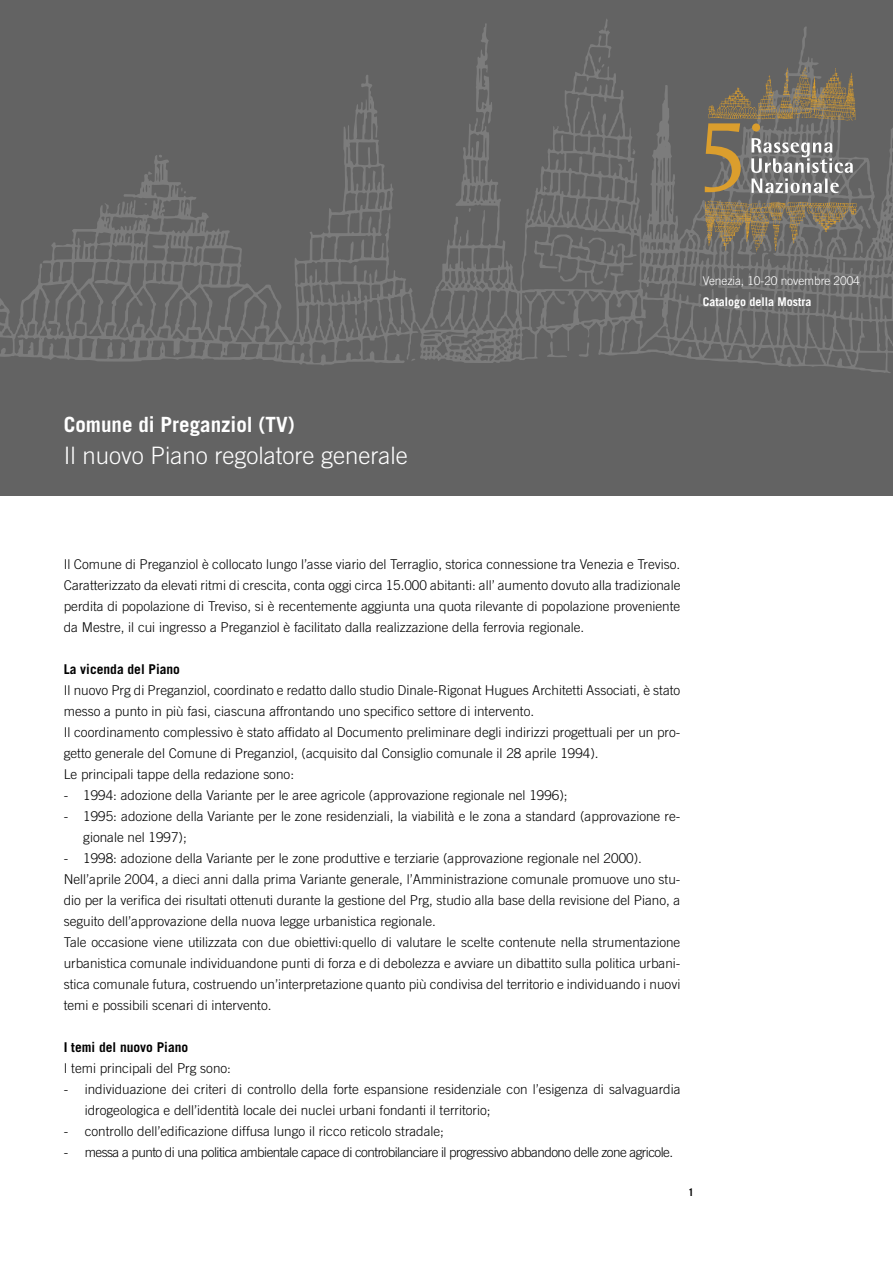
<style>
.page{position:relative;width:893px;height:1263px;background:#fff}
.page>*{position:absolute;margin:0;border:0;box-sizing:border-box;transform-origin:0 0}
.t1{font:300 24px "Trade Gothic";color:#fff}
.t2{font:700 21px "Trade Gothic";color:#fff}
.t3{font:300 13.5px/21px "Trade Gothic";color:#000}
.t4{font:300 13.5px "Trade Gothic";letter-spacing:-.04em;color:#000}
.t5{font:700 13.5px "Trade Gothic";color:#000}
.t6{font:300 12px "Trade Gothic";letter-spacing:-.01em;color:#fff}
.t7{font:700 12px "Trade Gothic";color:#fff}
.t8{font:700 10.5px "Trade Gothic";color:#000}
</style>
<div class="page">
<div style="left:0;top:0;width:893px;height:495px;background:#636363"></div>
<svg style="left:0;top:19px;width:893px;height:354px"></svg>
<svg style="left:705px;top:201px;width:152px;height:51px"></svg>
<svg style="left:705px;top:67px;width:150px;height:126px"></svg>
<div style="left:752px;top:123px;width:8px;height:8px;background:#db9e2d;border-radius:50%"></div>
<p class="t6" style="left:703px;top:274px;width:159px">Venezia, 10-20 novembre 2004</p>
<p class="t7" style="left:703px;top:294px;width:110px">Catalogo della Mostra</p>
<h2 class="t2" style="left:64px;top:412px;width:233px">Comune di Preganziol (TV)</h2>
<h1 class="t1" style="left:64px;top:441px;width:346px">Il nuovo Piano regolatore generale</h1>
<p class="t3" style="left:64px;top:553px;width:618px;text-align:justify">Il Comune di Preganziol è collocato lungo l’asse viario del Terraglio, storica connessione tra Venezia e Treviso.<br>Caratterizzato da elevati ritmi di crescita, conta oggi circa 15.000 abitanti: all’ aumento dovuto alla tradizionale perdita di popolazione di Treviso, si è recentemente aggiunta una quota rilevante di popolazione proveniente da Mestre, il cui ingresso a Preganziol è facilitato dalla realizzazione della ferrovia regionale.</p>
<p class="t5" style="left:64px;top:660px;width:118px">La vicenda del Piano</p>
<p class="t3" style="left:64px;top:679px;width:618px">Il nuovo Prg di Preganziol, coordinato e redatto dallo studio Dinale-Rigonat Hugues Architetti Associati, è stato messo a punto in più fasi, ciascuna affrontando uno specifico settore di intervento.<br>Il coordinamento complessivo è stato affidato al Documento preliminare degli indirizzi progettuali per un pro&shy;getto generale del Comune di Preganziol, (acquisito dal Consiglio comunale il 28 aprile 1994).<br>Le principali tappe della redazione sono:</p>
<p class="t3" style="left:64px;top:784px;width:505px">- 1994: adozione della Variante per le aree agricole (approvazione regionale nel 1996);</p>
<p class="t3" style="left:83px;top:805px;width:599px;text-indent:-20px">- 1995: adozione della Variante per le zone residenziali, la viabilità e le zona a standard (approvazione re&shy;gionale nel 1997);</p>
<p class="t3" style="left:64px;top:847px;width:618px">- 1998: adozione della Variante per le zone produttive e terziarie (approvazione regionale nel 2000).<br>Nell’aprile 2004, a dieci anni dalla prima Variante generale, l’Amministrazione comunale promuove uno stu&shy;dio per la verifica dei risultati ottenuti durante la gestione del Prg, studio alla base della revisione del Piano, a seguito dell’approvazione della nuova legge urbanistica regionale.<br>Tale occasione viene utilizzata con due obiettivi:quello di valutare le scelte contenute nella strumentazione urbanistica comunale individuandone punti di forza e di debolezza e avviare un dibattito sulla politica urbani&shy;stica comunale futura, costruendo un’interpretazione quanto più condivisa del territorio e individuando i nuovi temi e possibili scenari di intervento.</p>
<p class="t5" style="left:64px;top:1038px;width:126px">I temi del nuovo Piano</p>
<p class="t3" style="left:64px;top:1057px;width:169px">I temi principali del Prg sono:</p>
<p class="t3" style="left:85px;top:1078px;width:597px;text-indent:-21px">- individuazione dei criteri di controllo della forte espansione residenziale con l’esigenza di salvaguardia idrogeologica e dell’identità locale dei nuclei urbani fondanti il territorio;</p>
<p class="t3" style="left:64px;top:1120px;width:382px">- controllo dell’edificazione diffusa lungo il ricco reticolo stradale;</p>
<p class="t4" style="left:64px;top:1144px;width:611px">- messa a punto di una politica ambientale capace di controbilanciare il progressivo abbandono delle zone agricole.</p>
<p class="t8" style="left:688px;top:1186px;width:7px">1</p>
</div>
